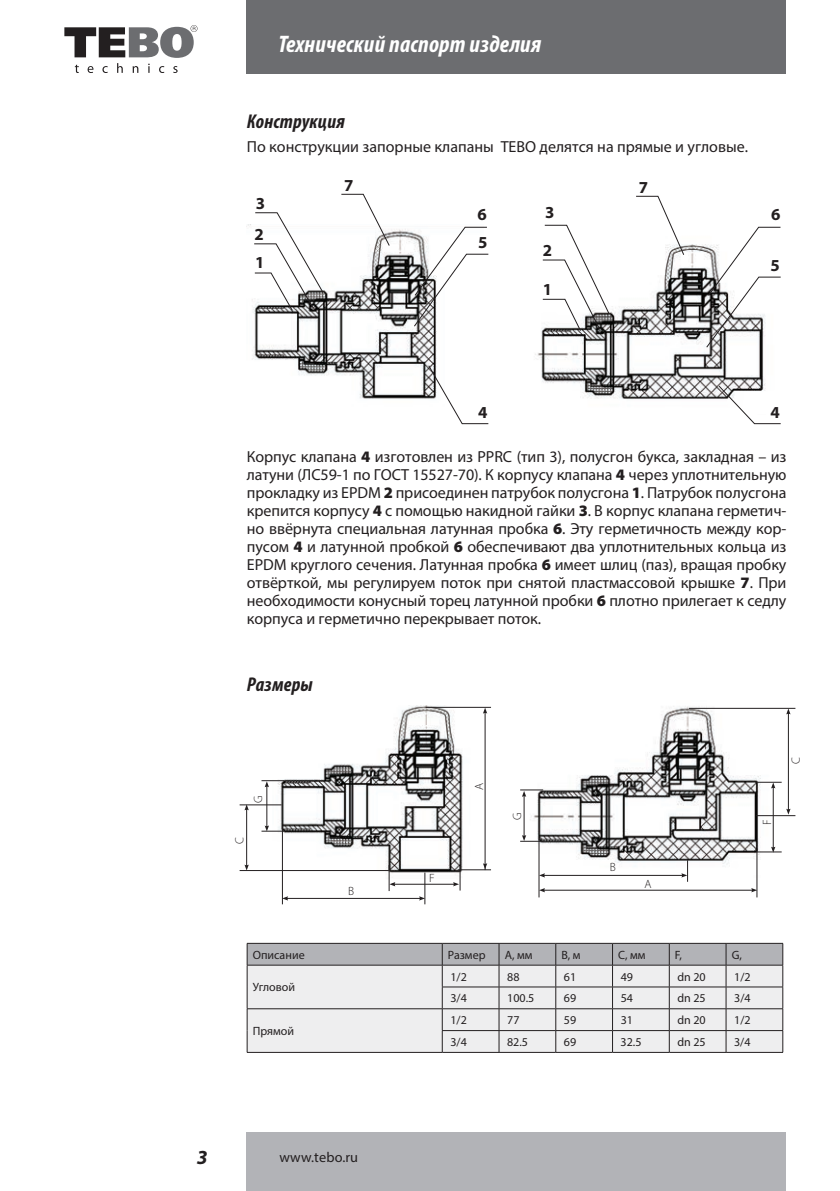
<style>
.page{position:relative;width:840px;height:1191px;background:#fff}
.page>*{position:absolute;margin:0;border:0;box-sizing:border-box;transform-origin:0 0}
.t1{font:italic 700 condensed 24px "Myriad Pro";letter-spacing:.01em;color:#fff}
.t2{font:italic 700 condensed 20px "Myriad Pro";letter-spacing:.01em;color:#231f20}
.t3{font:italic 700 20px "Myriad Pro";color:#231f20}
.t4{font:700 16.8px/31px "Myriad Pro";color:#231f20}
.t5{font:16px/18px "Myriad Pro";color:#231f20;text-align:justify}
.t6{font:14.4px "Myriad Pro";letter-spacing:.01em;color:#231f20}
.t7{font:12px "Myriad Pro";color:#231f20}
.t8{font:300 12px "Myriad Pro";color:#231f20}
.s1{font-weight:900}
</style>
<div class="page">
<div style="left:247px;top:1132px;width:538px;height:59px;background:#b2b3b7"></div>
<div style="left:247px;top:0;width:538px;height:73px;background:#6c6d70"></div>
<svg style="left:64px;top:25px;width:133px;height:48px"></svg>
<svg style="left:247px;top:943px;width:536px;height:109px;background:#d8d8d9"></svg>
<hr style="left:247px;top:1052px;width:195px;height:1px;background:#231f20">
<hr style="left:442px;top:1052px;width:56px;height:1px;background:#231f20">
<hr style="left:498px;top:1052px;width:57px;height:1px;background:#231f20">
<hr style="left:555px;top:1052px;width:57px;height:1px;background:#231f20">
<hr style="left:612px;top:1052px;width:57px;height:1px;background:#231f20">
<hr style="left:669px;top:1052px;width:56px;height:1px;background:#231f20">
<hr style="left:725px;top:1052px;width:57px;height:1px;background:#231f20">
<img style="left:247px;top:224px;width:236px;height:175px">
<svg style="left:428px;top:365px;width:60px;height:59px"></svg>
<svg style="left:413px;top:227px;width:75px;height:100px"></svg>
<svg style="left:340px;top:194px;width:50px;height:52px"></svg>
<svg style="left:253px;top:212px;width:70px;height:99px"></svg>
<img style="left:535px;top:224px;width:246px;height:175px">
<svg style="left:718px;top:385px;width:62px;height:39px"></svg>
<svg style="left:705px;top:227px;width:75px;height:121px"></svg>
<svg style="left:635px;top:196px;width:49px;height:59px"></svg>
<svg style="left:542px;top:225px;width:67px;height:106px"></svg>
<img style="left:524px;top:706px;width:253px;height:171px">
<hr style="left:756px;top:848px;width:1px;height:49px;background:#231f20">
<hr style="left:538px;top:839px;width:1px;height:58px;background:#231f20">
<hr style="left:542px;top:890px;width:211px;height:1px;background:#231f20">
<svg style="left:750px;top:888px;width:6px;height:4px"></svg>
<svg style="left:538px;top:888px;width:6px;height:4px"></svg>
<hr style="left:688px;top:708px;width:107px;height:1px;background:#231f20">
<hr style="left:755px;top:815px;width:40px;height:1px;background:#231f20">
<hr style="left:523px;top:794px;width:1px;height:43px;background:#231f20">
<svg style="left:520px;top:789px;width:23px;height:8px"></svg>
<svg style="left:520px;top:835px;width:23px;height:7px"></svg>
<hr style="left:772px;top:785px;width:1px;height:65px;background:#231f20">
<svg style="left:755px;top:782px;width:26px;height:6px"></svg>
<svg style="left:755px;top:846px;width:26px;height:6px"></svg>
<hr style="left:787px;top:711px;width:1px;height:100px;background:#231f20">
<svg style="left:785px;top:708px;width:5px;height:6px"></svg>
<svg style="left:786px;top:808px;width:4px;height:6px"></svg>
<hr style="left:543px;top:875px;width:140px;height:1px;background:#231f20">
<svg style="left:681px;top:860px;width:6px;height:18px"></svg>
<svg style="left:538px;top:873px;width:6px;height:4px"></svg>
<img style="left:272px;top:705px;width:198px;height:184px">
<hr style="left:457px;top:869px;width:33px;height:1px;background:#231f20">
<hr style="left:425px;top:707px;width:65px;height:1px;background:#231f20">
<hr style="left:484px;top:710px;width:1px;height:160px;background:#231f20">
<svg style="left:482px;top:707px;width:5px;height:6px"></svg>
<svg style="left:483px;top:863px;width:4px;height:6px"></svg>
<hr style="left:392px;top:884px;width:63px;height:1px;background:#231f20">
<svg style="left:453px;top:864px;width:7px;height:26px"></svg>
<svg style="left:388px;top:865px;width:7px;height:26px"></svg>
<hr style="left:285px;top:898px;width:136px;height:1px;background:#231f20">
<svg style="left:419px;top:896px;width:5px;height:4px"></svg>
<svg style="left:283px;top:896px;width:5px;height:4px"></svg>
<hr style="left:282px;top:826px;width:1px;height:78px;background:#231f20">
<hr style="left:424px;top:872px;width:1px;height:32px;background:#231f20">
<hr style="left:266px;top:784px;width:1px;height:44px;background:#231f20">
<svg style="left:261px;top:780px;width:23px;height:7px"></svg>
<svg style="left:261px;top:825px;width:23px;height:7px"></svg>
<hr style="left:246px;top:807px;width:1px;height:59px;background:#231f20">
<svg style="left:244px;top:805px;width:5px;height:5px"></svg>
<svg style="left:244px;top:864px;width:5px;height:6px"></svg>
<hr style="left:239px;top:870px;width:149px;height:1px;background:#231f20">
<hr style="left:239px;top:804px;width:42px;height:1px;background:#231f20">
<h1 class="t1" style="left:278px;top:29px;width:264px">Технический паспорт изделия</h1>
<p class="t2" style="left:247px;top:109px;width:99px">Конструкция</p>
<p class="t5" style="left:247px;top:137px;width:502px">По конструкции запорные клапаны ТЕВО делятся на прямые и угловые.</p>
<p class="t4" style="left:344px;top:169px;width:11px">7</p>
<p class="t4" style="left:254px;top:187px;width:12px">3<br>2</p>
<p class="t4" style="left:477px;top:200px;width:11px;line-height:28px">6<br>5</p>
<p class="t4" style="left:255px;top:247px;width:11px">1</p>
<p class="t4" style="left:478px;top:396px;width:11px">4</p>
<p class="t4" style="left:545px;top:196px;width:11px">3</p>
<p class="t4" style="left:542px;top:234px;width:11px">2</p>
<p class="t4" style="left:542px;top:273px;width:11px">1</p>
<p class="t4" style="left:638px;top:171px;width:11px">7</p>
<p class="t4" style="left:770px;top:198px;width:11px">6</p>
<p class="t4" style="left:770px;top:249px;width:11px">5</p>
<p class="t4" style="left:770px;top:396px;width:11px">4</p>
<p class="t5" style="left:247px;top:447px;width:541px">Корпус клапана <span class="s1">4</span> изготовлен из PPRC (тип 3), полусгон букса, закладная – из латуни (ЛС59-1 по ГОСТ 15527-70). К корпусу клапана <span class="s1">4</span> через уплотнительную прокладку из EPDM <span class="s1">2</span> присоединен патрубок полусгона <span class="s1">1</span>. Патрубок полусгона крепится корпусу <span class="s1">4</span> с помощью накидной гайки <span class="s1">3</span>. В корпус клапана герметич&shy;но ввёрнута специальная латунная пробка <span class="s1">6</span>. Эту герметичность между кор&shy;пусом <span class="s1">4</span> и латунной пробкой <span class="s1">6</span> обеспечивают два уплотнительных кольца из EPDM круглого сечения. Латунная пробка <span class="s1">6</span> имеет шлиц (паз), вращая пробку отвёрткой, мы регулируем поток при снятой пластмассовой крышке <span class="s1">7</span>. При необходимости конусный торец латунной пробки <span class="s1">6</span> плотно прилегает к седлу корпуса и герметично перекрывает поток.</p>
<p class="t2" style="left:247px;top:671px;width:67px">Размеры</p>
<p class="t8" style="left:251px;top:802px;width:9px;rotate:-90deg">G</p>
<p class="t8" style="left:233px;top:843px;width:8px;rotate:-90deg">С</p>
<p class="t8" style="left:348px;top:884px;width:8px">B</p>
<p class="t8" style="left:429px;top:871px;width:7px">F</p>
<p class="t8" style="left:472px;top:790px;width:9px;rotate:-90deg">А</p>
<p class="t8" style="left:510px;top:820px;width:9px;rotate:-90deg">G</p>
<p class="t8" style="left:609px;top:860px;width:8px">B</p>
<p class="t8" style="left:644px;top:877px;width:9px">А</p>
<p class="t8" style="left:788px;top:763px;width:8px;rotate:-90deg">C</p>
<p class="t8" style="left:760px;top:824px;width:7px;rotate:-90deg">F</p>
<p class="t7" style="left:253px;top:947px;width:53px">Описание</p>
<p class="t7" style="left:447px;top:947px;width:39px">Размер</p>
<p class="t7" style="left:504px;top:947px;width:29px">А, мм</p>
<p class="t7" style="left:561px;top:947px;width:21px">B, м</p>
<p class="t7" style="left:618px;top:947px;width:29px">С, мм</p>
<p class="t7" style="left:674px;top:947px;width:9px">F,</p>
<p class="t7" style="left:731px;top:947px;width:12px">G,</p>
<p class="t7" style="left:253px;top:980px;width:44px">Угловой</p>
<p class="t7" style="left:450px;top:969px;width:18px">1/2</p>
<p class="t7" style="left:507px;top:969px;width:14px">88</p>
<p class="t7" style="left:563px;top:969px;width:14px">61</p>
<p class="t7" style="left:620px;top:969px;width:14px">49</p>
<p class="t7" style="left:677px;top:969px;width:30px">dn 20</p>
<p class="t7" style="left:733px;top:969px;width:18px">1/2</p>
<p class="t7" style="left:450px;top:991px;width:18px">3/4</p>
<p class="t7" style="left:507px;top:991px;width:29px">100.5</p>
<p class="t7" style="left:563px;top:991px;width:14px">69</p>
<p class="t7" style="left:620px;top:991px;width:14px">54</p>
<p class="t7" style="left:677px;top:991px;width:30px">dn 25</p>
<p class="t7" style="left:733px;top:991px;width:18px">3/4</p>
<p class="t7" style="left:252px;top:1023px;width:43px">Прямой</p>
<p class="t7" style="left:450px;top:1012px;width:18px">1/2</p>
<p class="t7" style="left:507px;top:1012px;width:14px">77</p>
<p class="t7" style="left:563px;top:1012px;width:14px">59</p>
<p class="t7" style="left:620px;top:1012px;width:14px">31</p>
<p class="t7" style="left:677px;top:1012px;width:30px">dn 20</p>
<p class="t7" style="left:733px;top:1012px;width:18px">1/2</p>
<p class="t7" style="left:450px;top:1034px;width:18px">3/4</p>
<p class="t7" style="left:507px;top:1034px;width:22px">82.5</p>
<p class="t7" style="left:563px;top:1034px;width:14px">69</p>
<p class="t7" style="left:620px;top:1034px;width:22px">32.5</p>
<p class="t7" style="left:677px;top:1034px;width:30px">dn 25</p>
<p class="t7" style="left:733px;top:1034px;width:18px">3/4</p>
<p class="t3" style="left:197px;top:1143px;width:12px">3</p>
<p class="t6" style="left:279px;top:1147px;width:80px">www.tebo.ru</p>
</div>
